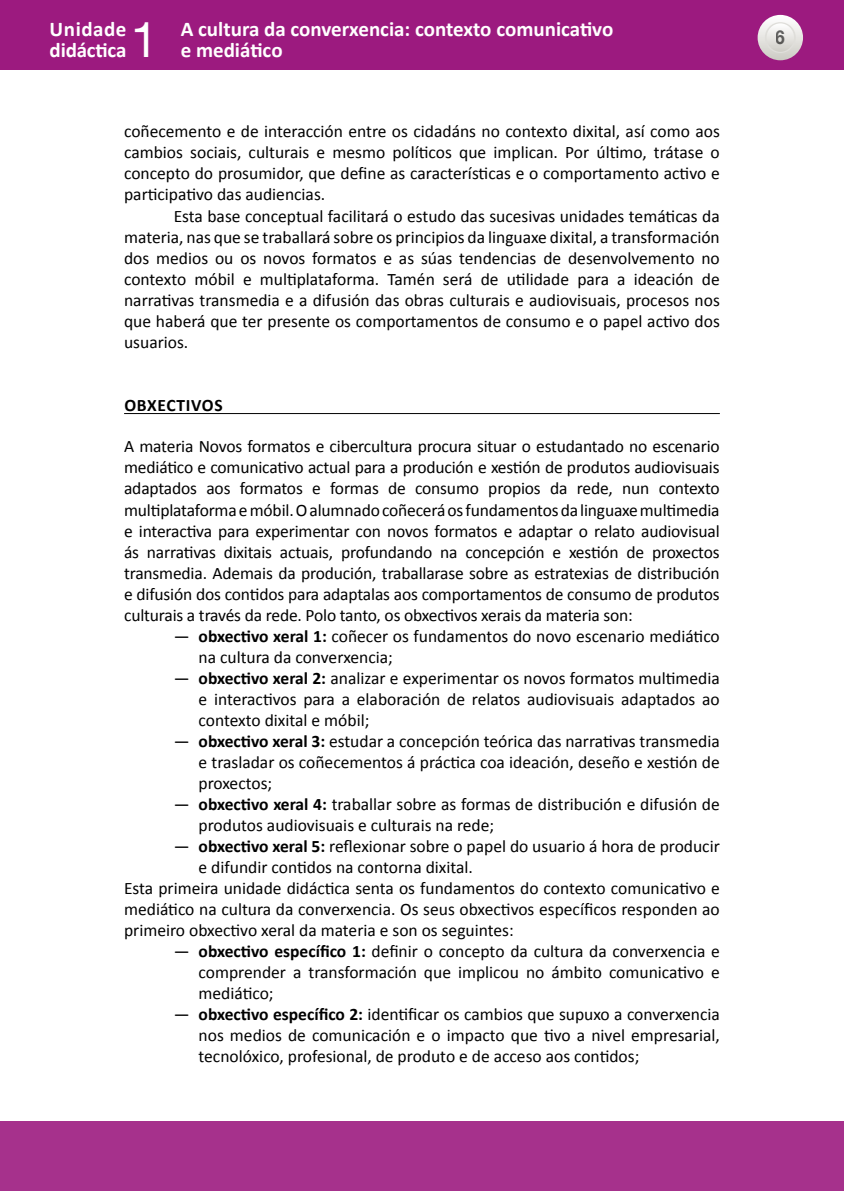
<style>
.page{position:relative;width:844px;height:1191px;background:#fff}
.page>*{position:absolute;margin:0;border:0;box-sizing:border-box;transform-origin:0 0}
.t1{font:49px "Helvetica Neue LT Std";color:#fff}
.t2{font:700 21px/21px "Calibri";color:#fff}
.t3{font:700 19.25px "Helvetica Neue LT Std";color:#000;scale:.9 1}
.TEXTO{font:17.5px/21px "Calibri";color:#000;text-align:justify}
.TXTO_sin_SANGRE{font:17.5px/21px "Calibri";letter-spacing:-.01em;color:#000;text-align:justify}
.TXTO{font:17.5px/21px "Calibri";color:#000;text-align:justify}
._0º_Epigrafe{font:700 17.5px "Calibri";letter-spacing:.04em;color:#000}
.s1{font-weight:700}
</style>
<div class="page">
<div style="left:0;top:0;width:843px;height:69px;background:#9c1a7f"></div>
<svg style="left:757px;top:15px;width:45px;height:45px"></svg>
<svg style="left:765px;top:23px;width:29px;height:29px"></svg>
<div style="left:764px;top:22px;width:31px;height:31px;border:1px solid #dfdeda;border-radius:50%"></div>
<div style="left:0;top:1121px;width:843px;height:70px;background:#a6318c"></div>
<hr style="left:124px;top:413px;width:595px;height:1px;background:#000">
<p class="t2" style="left:50px;top:19px;width:78px">Unidade didáctica</p>
<h1 class="t1" style="left:131px;top:11px;width:29px">1</h1>
<p class="t2" style="left:181px;top:19px;width:434px">A cultura da converxencia: contexto comunicativo e mediático</p>
<p class="t3" style="left:775px;top:26px;width:12px">6</p>
<p class="TXTO" style="left:124px;top:121px;width:597px">coñecemento e de interacción entre os cidadáns no contexto dixital, así como aos cambios sociais, culturais e mesmo políticos que implican. Por último, trátase o concepto do prosumidor, que define as características e o comportamento activo e participativo das audiencias.</p>
<p class="TXTO" style="left:124px;top:205px;width:597px;text-indent:50px">Esta base conceptual facilitará o estudo das sucesivas unidades temáticas da materia, nas que se traballará sobre os principios da linguaxe dixital, a transformación dos medios ou os novos formatos e as súas tendencias de desenvolvemento no contexto móbil e multiplataforma. Tamén será de utilidade para a ideación de narrativas transmedia e a difusión das obras culturais e audiovisuais, procesos nos que haberá que ter presente os comportamentos de consumo e o papel activo dos usuarios.</p>
<p class="_0º_Epigrafe" style="left:124px;top:394px;width:100px">OBXECTIVOS</p>
<p class="TXTO_sin_SANGRE" style="left:124px;top:436px;width:597px">A materia Novos formatos e cibercultura procura situar o estudantado no escenario mediático e comunicativo actual para a produción e xestión de produtos audiovisuais adaptados aos formatos e formas de consumo propios da rede, nun contexto multiplataforma e móbil. O alumnado coñecerá os fundamentos da linguaxe multimedia e interactiva para experimentar con novos formatos e adaptar o relato audiovisual ás narrativas dixitais actuais, profundando na concepción e xestión de proxectos transmedia. Ademais da produción, traballarase sobre as estratexias de distribución e difusión dos contidos para adaptalas aos comportamentos de consumo de produtos culturais a través da rede. Polo tanto, os obxectivos xerais da materia son:</p>
<p class="TEXTO" style="left:198px;top:626px;width:522px;text-indent:-25px">— <span class="s1">obxectivo xeral 1:</span> coñecer os fundamentos do novo escenario mediático na cultura da converxencia;</p>
<p class="TEXTO" style="left:198px;top:668px;width:522px;text-indent:-25px">— <span class="s1">obxectivo xeral 2:</span> analizar e experimentar os novos formatos multimedia e interactivos para a elaboración de relatos audiovisuais adaptados ao contexto dixital e móbil;</p>
<p class="TEXTO" style="left:198px;top:731px;width:522px;text-indent:-25px">— <span class="s1">obxectivo xeral 3:</span> estudar a concepción teórica das narrativas transmedia e trasladar os coñecementos á práctica coa ideación, deseño e xestión de proxectos;</p>
<p class="TEXTO" style="left:198px;top:794px;width:522px;text-indent:-25px">— <span class="s1">obxectivo xeral 4:</span> traballar sobre as formas de distribución e difusión de produtos audiovisuais e culturais na rede;</p>
<p class="TEXTO" style="left:198px;top:836px;width:522px;text-indent:-25px">— <span class="s1">obxectivo xeral 5:</span> reflexionar sobre o papel do usuario á hora de producir e difundir contidos na contorna dixital.</p>
<p class="TXTO_sin_SANGRE" style="left:124px;top:878px;width:597px">Esta primeira unidade didáctica senta os fundamentos do contexto comunicativo e mediático na cultura da converxencia. Os seus obxectivos específicos responden ao primeiro obxectivo xeral da materia e son os seguintes:</p>
<p class="TEXTO" style="left:198px;top:941px;width:522px;text-indent:-25px">— <span class="s1">obxectivo específico 1:</span> definir o concepto da cultura da converxencia e comprender a transformación que implicou no ámbito comunicativo e mediático;</p>
<p class="TEXTO" style="left:198px;top:1004px;width:522px;text-indent:-25px">— <span class="s1">obxectivo específico 2:</span> identificar os cambios que supuxo a converxencia nos medios de comunicación e o impacto que tivo a nivel empresarial, tecnolóxico, profesional, de produto e de acceso aos contidos;</p>
</div>
